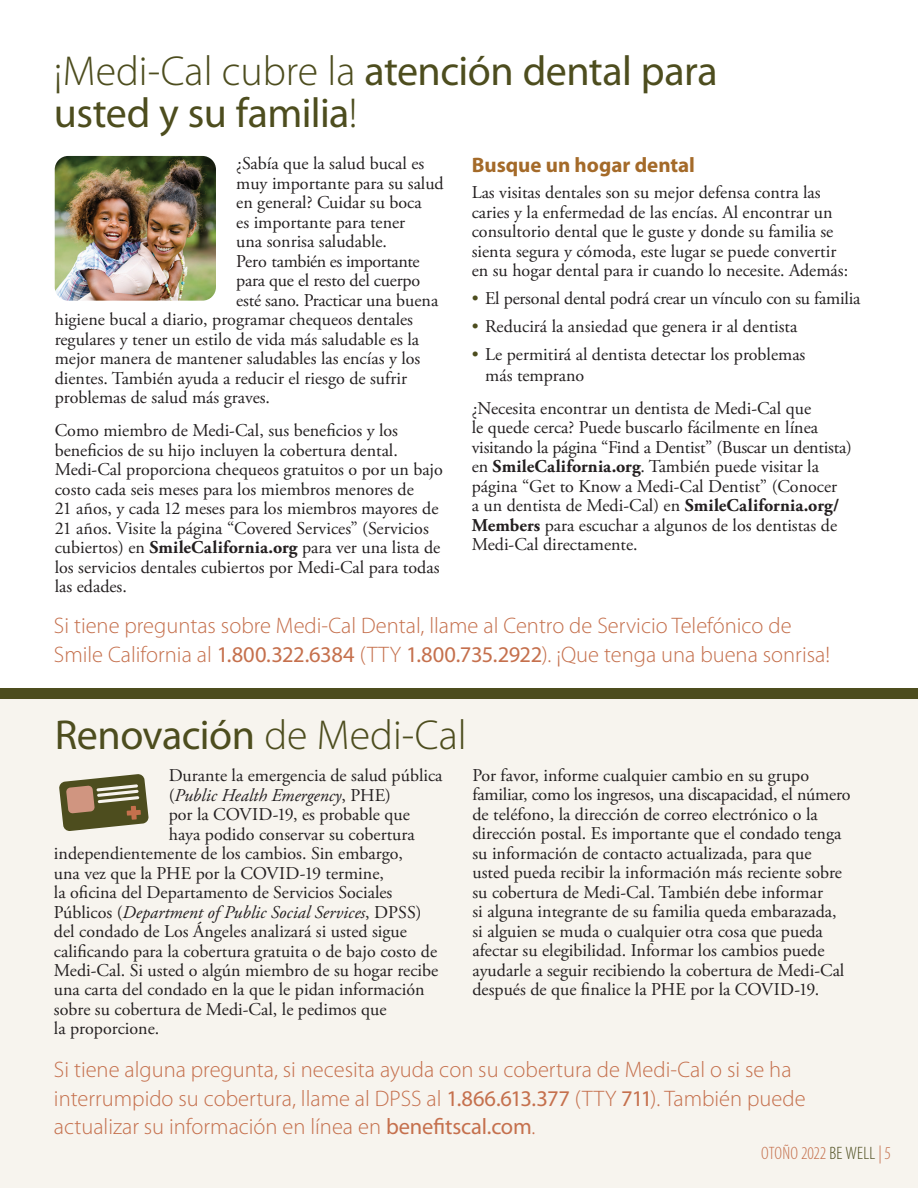
<style>
.page{position:relative;width:918px;height:1188px;background:#fff}
.page>*{position:absolute;margin:0;border:0;box-sizing:border-box;transform-origin:0 0}
.t1{font:42px/42px "Myriad Pro";letter-spacing:-.01em;color:#4d4d1e}
.t2{font:300 22.5px/28.5px "Myriad Pro";color:#c5704d}
.t3{font:700 21px "Myriad Pro";color:#a46a29}
.t4{font:18px/19.5px "Adobe Garamond Pro";color:#231f20}
.t5{font:italic 18px "Adobe Garamond Pro";color:#231f20}
.t6{font:18px "Adobe Garamond Pro";letter-spacing:-.025em;color:#231f20}
.t7{font:300 condensed 18px "Myriad Pro";letter-spacing:.015em;color:#c5704d}
.s1{font-weight:300}
.s2{font-weight:700}
.s3{color:#4d4d1e}
.s4{font-weight:400}
.s5{font-style:normal}
</style>
<div class="page">
<div style="left:0;top:693px;width:918px;height:495px;background:#f7f4ee"></div>
<svg style="left:59px;top:774px;width:90px;height:57px"></svg>
<div style="left:0;top:688px;width:918px;height:11px;background:#4d4d1e"></div>
<img style="left:55px;top:156px;width:161px;height:145px">
<h2 class="t1" style="left:54px;top:49px;width:665px"><span class="s1">¡Medi-Cal cubre la</span> atención dental para usted y su familia<span class="s1">!</span></h2>
<p class="t4" style="left:236px;top:155px;width:190px">¿Sabía que la salud bucal es</p>
<p class="t4" style="left:236px;top:174px;width:209px">muy importante para su salud</p>
<p class="t4" style="left:236px;top:194px;width:187px">en general? Cuidar su boca</p>
<p class="t4" style="left:236px;top:213px;width:170px">es importante para tener</p>
<p class="t4" style="left:236px;top:233px;width:152px">una sonrisa saludable.</p>
<p class="t6" style="left:236px;top:250px;width:185px">Pero también es importante</p>
<p class="t4" style="left:236px;top:272px;width:185px">para que el resto del cuerpo</p>
<p class="t4" style="left:236px;top:291px;width:204px">esté sano. Practicar una buena</p>
<p class="t4" style="left:55px;top:311px;width:360px">higiene bucal a diario, programar chequeos dentales</p>
<p class="t4" style="left:55px;top:330px;width:366px">regulares y tener un estilo de vida más saludable es la</p>
<p class="t4" style="left:55px;top:350px;width:367px">mejor manera de mantener saludables las encías y los</p>
<p class="t4" style="left:55px;top:369px;width:354px">dientes. También ayuda a reducir el riesgo de sufrir</p>
<p class="t4" style="left:55px;top:389px;width:217px">problemas de salud más graves.</p>
<p class="t4" style="left:55px;top:422px;width:390px">Como miembro de Medi-Cal, sus beneficios y los beneficios de su hijo incluyen la cobertura dental.<br>Medi-Cal proporciona chequeos gratuitos o por un bajo costo cada seis meses para los miembros menores de<br>21 años, y cada 12 meses para los miembros mayores de 21 años. Visite la página “Covered Services” (Servicios cubiertos) en <span class="s2">SmileCalifornia.org</span> para ver una lista de los servicios dentales cubiertos por Medi-Cal para todas las edades.</p>
<h3 class="t3" style="left:472px;top:151px;width:225px">Busque un hogar dental</h3>
<p class="t4" style="left:472px;top:184px;width:378px">Las visitas dentales son su mejor defensa contra las caries y la enfermedad de las encías. Al encontrar un consultorio dental que le guste y donde su familia se sienta segura y cómoda, este lugar se puede convertir en su hogar dental para ir cuando lo necesite. Además:</p>
<p class="t4" style="left:472px;top:289px;width:390px"><span class="s3">•</span> El personal dental podrá crear un vínculo con su familia</p>
<p class="t4" style="left:472px;top:317px;width:327px"><span class="s3">•</span> Reducirá la ansiedad que genera ir al dentista</p>
<p class="t4" style="left:485px;top:344px;width:322px;line-height:21px;text-indent:-14px"><span class="s3">•</span> Le permitirá al dentista detectar los problemas más temprano</p>
<p class="t4" style="left:472px;top:399px;width:382px">¿Necesita encontrar un dentista de Medi-Cal que<br>le quede cerca? Puede buscarlo fácilmente en línea visitando la página “Find a Dentist” (Buscar un dentista) en <span class="s2">SmileCalifornia.org</span>. También puede visitar la página “Get to Know a Medi-Cal Dentist” (Conocer<br>a un dentista de Medi-Cal) en <span class="s2">SmileCalifornia.org/ Members</span> para escuchar a algunos de los dentistas de Medi-Cal directamente.</p>
<p class="t2" style="left:54px;top:612px;width:778px">Si tiene preguntas sobre Medi-Cal Dental, llame al Centro de Servicio Telefónico de<br>Smile California al <span class="s4">1.800.322.6384</span> (TTY <span class="s4">1.800.735.2922</span>). ¡Que tenga una buena sonrisa!</p>
<h2 class="t1" style="left:55px;top:713px;width:413px">Renovación <span class="s1">de Medi-Cal</span></h2>
<p class="t4" style="left:169px;top:766px;width:275px">Durante la emergencia de salud pública</p>
<p class="t5" style="left:169px;top:784px;width:224px"><span class="s5">(</span>Public Health Emergency<span class="s5">, PHE)</span></p>
<p class="t4" style="left:169px;top:805px;width:243px">por la COVID-19, es probable que</p>
<p class="t4" style="left:169px;top:825px;width:248px">haya podido conservar su cobertura</p>
<p class="t4" style="left:54px;top:844px;width:351px">independientemente de los cambios. Sin embargo,</p>
<p class="t4" style="left:54px;top:864px;width:332px">una vez que la PHE por la COVID-19 termine,</p>
<p class="t4" style="left:54px;top:883px;width:340px">la oficina del Departamento de Servicios Sociales</p>
<p class="t5" style="left:54px;top:901px;width:369px"><span class="s5">Públicos (</span>Department of Public Social Services<span class="s5">, DPSS)</span></p>
<p class="t4" style="left:54px;top:922px;width:354px">del condado de Los Ángeles analizará si usted sigue</p>
<p class="t4" style="left:54px;top:942px;width:385px">calificando para la cobertura gratuita o de bajo costo de</p>
<p class="t4" style="left:54px;top:961px;width:386px">Medi-Cal. Si usted o algún miembro de su hogar recibe</p>
<p class="t4" style="left:54px;top:981px;width:372px">una carta del condado en la que le pidan información</p>
<p class="t4" style="left:54px;top:1000px;width:334px">sobre su cobertura de Medi-Cal, le pedimos que</p>
<p class="t4" style="left:54px;top:1020px;width:107px">la proporcione.</p>
<p class="t4" style="left:472px;top:766px;width:379px">Por favor, informe cualquier cambio en su grupo familiar, como los ingresos, una discapacidad, el número de teléfono, la dirección de correo electrónico o la dirección postal. Es importante que el condado tenga su información de contacto actualizada, para que usted pueda recibir la información más reciente sobre su cobertura de Medi-Cal. También debe informar<br>si alguna integrante de su familia queda embarazada, si alguien se muda o cualquier otra cosa que pueda afectar su elegibilidad. Informar los cambios puede ayudarle a seguir recibiendo la cobertura de Medi-Cal después de que finalice la PHE por la COVID-19.</p>
<p class="t2" style="left:54px;top:1056px;width:753px">Si tiene alguna pregunta, si necesita ayuda con su cobertura de Medi-Cal o si se ha interrumpido su cobertura, llame al DPSS al <span class="s4">1.866.613.377</span> (TTY <span class="s4">711</span>). También puede actualizar su información en línea en <span class="s4">benefitscal.com</span>.</p>
<p class="t7" style="left:761px;top:1144px;width:131px">OTOÑO 2022<span class="s3">BE WELL</span> | 5</p>
</div>
